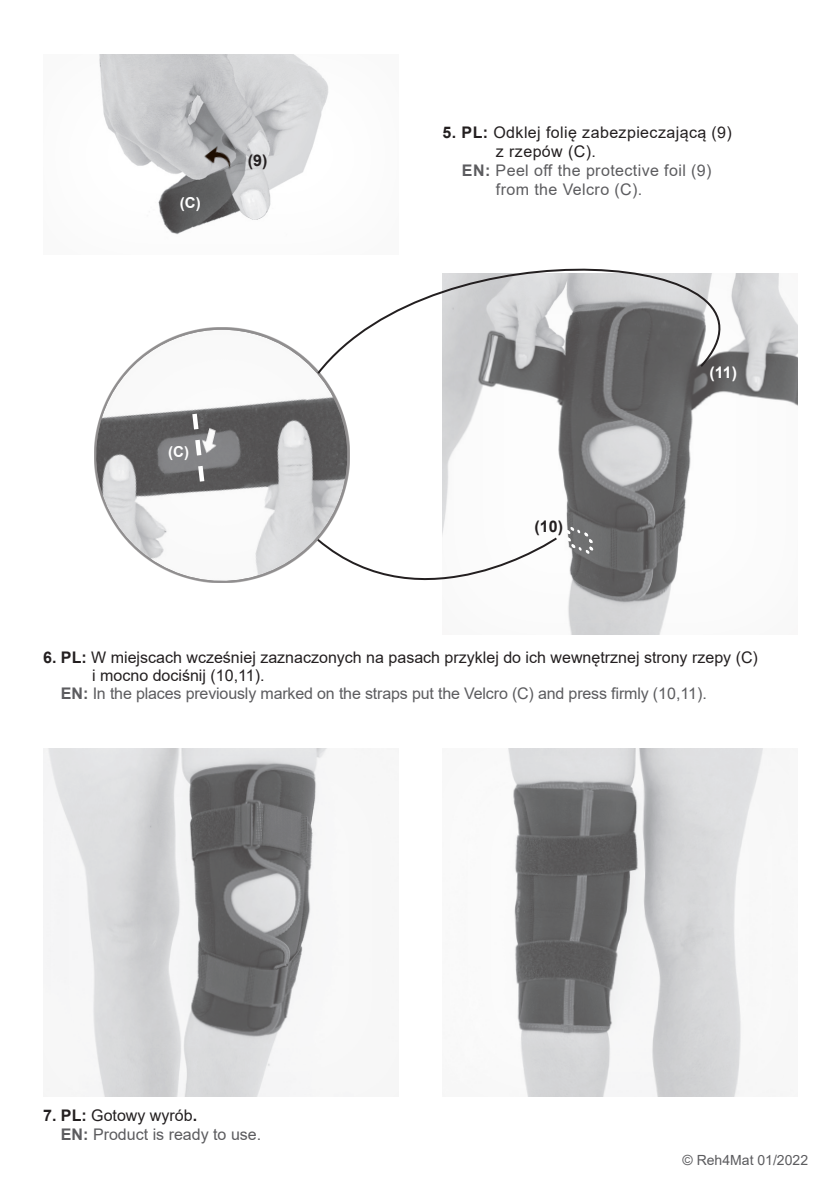
<style>
.page{position:relative;width:840px;height:1191px;background:#fff}
.page>*{position:absolute;margin:0;border:0;box-sizing:border-box;transform-origin:0 0}
.t1{font:16px "Arial";color:#231f20}
.t2{font:16px "Arial";letter-spacing:-.01em;color:#5c5c5f}
.t3{font:16px "Arial";letter-spacing:.025em;color:#5c5c5f}
.t4{font:16px "Arial";letter-spacing:.025em;color:#231f20}
.t5{font:700 16px "Arial";color:#231f20}
.t6{font:700 16px "Arial";color:#fff}
.t7{font:700 15px "Arial";color:#fff}
.t8{font:14px "Arial";color:#5c5c5f}
.s1{font-weight:700}
</style>
<div class="page">
<div style="left:41px;top:746px;width:359px;height:351px;background:#231f20;opacity:.03"></div>
<div style="left:442px;top:746px;width:357px;height:351px;background:#231f20;opacity:.03"></div>
<div style="left:440px;top:272px;width:358px;height:363px;background:#231f20;opacity:.04"></div>
<div style="left:42px;top:53px;width:356px;height:203px;background:#231f20;opacity:.04"></div>
<img style="left:198px;top:141px;width:41px;height:36px">
<svg style="left:94px;top:327px;width:256px;height:256px"></svg>
<svg style="left:315px;top:222px;width:483px;height:154px"></svg>
<svg style="left:315px;top:536px;width:243px;height:93px"></svg>
<svg style="left:564px;top:522px;width:30px;height:36px"></svg>
<svg style="left:187px;top:409px;width:41px;height:77px;background:#7d7d7e"></svg>
<p class="t7" style="left:180px;top:192px;width:22px">(C)</p>
<p class="t5" style="left:248px;top:149px;width:21px">(9)</p>
<p class="t7" style="left:168px;top:441px;width:22px">(C)</p>
<p class="t4" style="left:442px;top:121px;width:291px"><span class="s1">5. PL:</span> Odklej folię zabezpieczającą (9)</p>
<p class="t1" style="left:495px;top:140px;width:101px">z rzepów (C).</p>
<p class="t3" style="left:461px;top:159px;width:251px"><span class="s1">EN:</span> Peel off the protective foil (9)</p>
<p class="t3" style="left:495px;top:178px;width:148px">from the Velcro (C).</p>
<p class="t5" style="left:534px;top:515px;width:30px">(10)</p>
<p class="t6" style="left:709px;top:360px;width:29px">(11)</p>
<p class="t1" style="left:43px;top:646px;width:715px"><span class="s1">6. PL:</span> W miejscach wcześniej zaznaczonych na pasach przyklej do ich wewnętrznej strony rzepy (C)</p>
<p class="t1" style="left:92px;top:664px;width:174px">i mocno dociśnij (10,11).</p>
<p class="t2" style="left:61px;top:682px;width:647px"><span class="s1">EN:</span> In the places previously marked on the straps put the Velcro (C) and press firmly (10,11).</p>
<p class="t1" style="left:43px;top:1103px;width:155px"><span class="s1">7. PL:</span> Gotowy wyrób<span class="s1">.</span></p>
<p class="t2" style="left:61px;top:1123px;width:202px"><span class="s1">EN:</span> Product is ready to use.</p>
<p class="t8" style="left:682px;top:1150px;width:127px">© Reh4Mat 01/2022</p>
</div>
